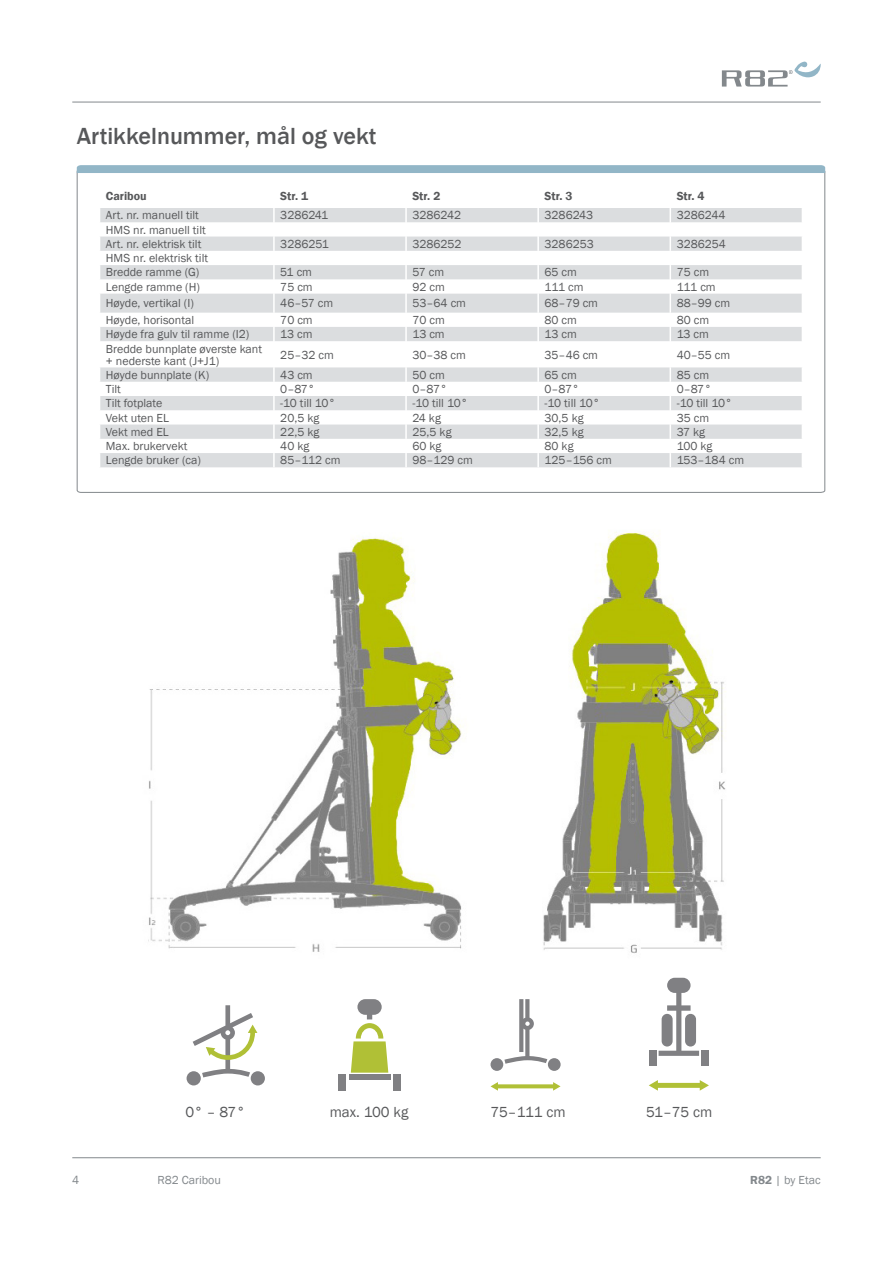
<style>
.page{position:relative;width:893px;height:1263px;background:#fff}
.page>*{position:absolute;margin:0;border:0;box-sizing:border-box;transform-origin:0 0}
._4__Header_-_Basic_b{font:500 24px "Franklin Gothic";color:#57585a}
._4__Body_-_basic_bod{font:15px "Franklin Gothic";color:#57585a}
._6__Body_-_Facts{font:12px/12px "Franklin Gothic";color:#57585a}
._6__Header_-_Facts{font:600 12px "Franklin Gothic";color:#57585a}
.t1{font:12px "Franklin Gothic";color:#83888c}
.s1{font-weight:600}
</style>
<div class="page">
<hr style="left:72px;top:102px;width:749px;height:1px;background:#83888c">
<hr style="left:72px;top:1157px;width:749px;height:1px;background:#83888c">
<svg style="left:722px;top:62px;width:99px;height:25px"></svg>
<img style="left:148px;top:532px;width:578px;height:422px">
<svg style="left:649px;top:1080px;width:60px;height:11px"></svg>
<div style="left:649px;top:1051px;width:7px;height:15px;background:#808083"></div>
<div style="left:701px;top:1051px;width:8px;height:15px;background:#808083"></div>
<svg style="left:659px;top:978px;width:40px;height:78px"></svg>
<div style="left:662px;top:1014px;width:11px;height:32px;background:#808083;border-radius:5px"></div>
<div style="left:685px;top:1014px;width:11px;height:32px;background:#808083;border-radius:5px"></div>
<svg style="left:490px;top:1082px;width:71px;height:9px"></svg>
<svg style="left:504px;top:999px;width:43px;height:65px"></svg>
<div style="left:548px;top:1058px;width:13px;height:13px;background:#808083;border-radius:50%"></div>
<div style="left:490px;top:1058px;width:13px;height:13px;background:#808083;border-radius:50%"></div>
<div style="left:338px;top:1074px;width:8px;height:17px;background:#808083"></div>
<div style="left:393px;top:1074px;width:8px;height:17px;background:#808083"></div>
<div style="left:349px;top:1074px;width:41px;height:6px;background:#808083"></div>
<svg style="left:351px;top:999px;width:37px;height:74px"></svg>
<div style="left:251px;top:1071px;width:14px;height:14px;background:#808083;border-radius:50%"></div>
<div style="left:187px;top:1071px;width:14px;height:14px;background:#808083;border-radius:50%"></div>
<svg style="left:193px;top:1005px;width:64px;height:72px"></svg>
<svg style="left:76px;top:169px;width:750px;height:324px"></svg>
<svg style="left:77px;top:165px;width:748px;height:8px;background:#93b7c8"></svg>
<p class="_4__Header_-_Basic_b" style="left:77px;top:122px;width:301px">Artikkelnummer, mål og vekt</p>
<p class="_6__Header_-_Facts" style="left:106px;top:188px;width:42px">Caribou</p>
<p class="_6__Header_-_Facts" style="left:280px;top:188px;width:29px">Str. 1</p>
<p class="_6__Header_-_Facts" style="left:412px;top:188px;width:29px">Str. 2</p>
<p class="_6__Header_-_Facts" style="left:545px;top:188px;width:29px">Str. 3</p>
<p class="_6__Header_-_Facts" style="left:677px;top:188px;width:29px">Str. 4</p>
<p class="_6__Body_-_Facts" style="left:106px;top:210px;width:95px">Art. nr. manuell tilt</p>
<p class="_6__Body_-_Facts" style="left:280px;top:210px;width:49px">3286241</p>
<p class="_6__Body_-_Facts" style="left:412px;top:210px;width:50px">3286242</p>
<p class="_6__Body_-_Facts" style="left:545px;top:210px;width:50px">3286243</p>
<p class="_6__Body_-_Facts" style="left:677px;top:210px;width:50px">3286244</p>
<p class="_6__Body_-_Facts" style="left:106px;top:224px;width:101px">HMS nr. manuell tilt</p>
<p class="_6__Body_-_Facts" style="left:106px;top:238px;width:97px">Art. nr. elektrisk tilt</p>
<p class="_6__Body_-_Facts" style="left:280px;top:238px;width:50px">3286251</p>
<p class="_6__Body_-_Facts" style="left:412px;top:238px;width:51px">3286252</p>
<p class="_6__Body_-_Facts" style="left:545px;top:238px;width:51px">3286253</p>
<p class="_6__Body_-_Facts" style="left:677px;top:238px;width:51px">3286254</p>
<p class="_6__Body_-_Facts" style="left:106px;top:252px;width:104px">HMS nr. elektrisk tilt</p>
<p class="_6__Body_-_Facts" style="left:106px;top:267px;width:95px">Bredde ramme (G)</p>
<p class="_6__Body_-_Facts" style="left:280px;top:267px;width:33px">51 cm</p>
<p class="_6__Body_-_Facts" style="left:412px;top:267px;width:33px">57 cm</p>
<p class="_6__Body_-_Facts" style="left:545px;top:267px;width:34px">65 cm</p>
<p class="_6__Body_-_Facts" style="left:677px;top:267px;width:34px">75 cm</p>
<p class="_6__Body_-_Facts" style="left:106px;top:281px;width:96px">Lengde ramme (H)</p>
<p class="_6__Body_-_Facts" style="left:280px;top:281px;width:34px">75 cm</p>
<p class="_6__Body_-_Facts" style="left:412px;top:281px;width:34px">92 cm</p>
<p class="_6__Body_-_Facts" style="left:545px;top:281px;width:41px">111 cm</p>
<p class="_6__Body_-_Facts" style="left:677px;top:281px;width:41px">111 cm</p>
<p class="_6__Body_-_Facts" style="left:106px;top:298px;width:89px">Høyde, vertikal (I)</p>
<p class="_6__Body_-_Facts" style="left:280px;top:298px;width:55px">46–57 cm</p>
<p class="_6__Body_-_Facts" style="left:412px;top:298px;width:55px">53–64 cm</p>
<p class="_6__Body_-_Facts" style="left:545px;top:298px;width:55px">68–79 cm</p>
<p class="_6__Body_-_Facts" style="left:677px;top:298px;width:55px">88–99 cm</p>
<p class="_6__Body_-_Facts" style="left:106px;top:314px;width:90px">Høyde, horisontal</p>
<p class="_6__Body_-_Facts" style="left:280px;top:314px;width:34px">70 cm</p>
<p class="_6__Body_-_Facts" style="left:412px;top:314px;width:34px">70 cm</p>
<p class="_6__Body_-_Facts" style="left:545px;top:314px;width:34px">80 cm</p>
<p class="_6__Body_-_Facts" style="left:677px;top:314px;width:34px">80 cm</p>
<p class="_6__Body_-_Facts" style="left:106px;top:328px;width:145px">Høyde fra gulv til ramme (I2)</p>
<p class="_6__Body_-_Facts" style="left:280px;top:328px;width:34px">13 cm</p>
<p class="_6__Body_-_Facts" style="left:412px;top:328px;width:34px">13 cm</p>
<p class="_6__Body_-_Facts" style="left:545px;top:328px;width:34px">13 cm</p>
<p class="_6__Body_-_Facts" style="left:677px;top:328px;width:34px">13 cm</p>
<p class="_6__Body_-_Facts" style="left:106px;top:343px;width:158px">Bredde bunnplate øverste kant + nederste kant (J+J1)</p>
<p class="_6__Body_-_Facts" style="left:280px;top:349px;width:55px">25–32 cm</p>
<p class="_6__Body_-_Facts" style="left:412px;top:349px;width:55px">30–38 cm</p>
<p class="_6__Body_-_Facts" style="left:545px;top:349px;width:55px">35–46 cm</p>
<p class="_6__Body_-_Facts" style="left:677px;top:349px;width:55px">40–55 cm</p>
<p class="_6__Body_-_Facts" style="left:106px;top:369px;width:105px">Høyde bunnplate (K)</p>
<p class="_6__Body_-_Facts" style="left:280px;top:369px;width:34px">43 cm</p>
<p class="_6__Body_-_Facts" style="left:412px;top:369px;width:34px">50 cm</p>
<p class="_6__Body_-_Facts" style="left:545px;top:369px;width:34px">65 cm</p>
<p class="_6__Body_-_Facts" style="left:677px;top:369px;width:34px">85 cm</p>
<p class="_6__Body_-_Facts" style="left:106px;top:383px;width:17px">Tilt</p>
<p class="_6__Body_-_Facts" style="left:280px;top:383px;width:36px">0–87°</p>
<p class="_6__Body_-_Facts" style="left:412px;top:383px;width:36px">0–87°</p>
<p class="_6__Body_-_Facts" style="left:545px;top:383px;width:36px">0–87°</p>
<p class="_6__Body_-_Facts" style="left:677px;top:383px;width:36px">0–87°</p>
<p class="_6__Body_-_Facts" style="left:106px;top:398px;width:58px">Tilt fotplate</p>
<p class="_6__Body_-_Facts" style="left:280px;top:398px;width:57px">-10 till 10°</p>
<p class="_6__Body_-_Facts" style="left:412px;top:398px;width:57px">-10 till 10°</p>
<p class="_6__Body_-_Facts" style="left:545px;top:398px;width:57px">-10 till 10°</p>
<p class="_6__Body_-_Facts" style="left:677px;top:398px;width:57px">-10 till 10°</p>
<p class="_6__Body_-_Facts" style="left:106px;top:412px;width:65px">Vekt uten EL</p>
<p class="_6__Body_-_Facts" style="left:280px;top:412px;width:41px">20,5 kg</p>
<p class="_6__Body_-_Facts" style="left:412px;top:412px;width:30px">24 kg</p>
<p class="_6__Body_-_Facts" style="left:545px;top:412px;width:41px">30,5 kg</p>
<p class="_6__Body_-_Facts" style="left:677px;top:412px;width:34px">35 cm</p>
<p class="_6__Body_-_Facts" style="left:106px;top:426px;width:64px">Vekt med EL</p>
<p class="_6__Body_-_Facts" style="left:280px;top:426px;width:41px">22,5 kg</p>
<p class="_6__Body_-_Facts" style="left:412px;top:426px;width:41px">25,5 kg</p>
<p class="_6__Body_-_Facts" style="left:545px;top:426px;width:41px">32,5 kg</p>
<p class="_6__Body_-_Facts" style="left:677px;top:426px;width:30px">37 kg</p>
<p class="_6__Body_-_Facts" style="left:106px;top:440px;width:83px">Max. brukervekt</p>
<p class="_6__Body_-_Facts" style="left:280px;top:440px;width:31px">40 kg</p>
<p class="_6__Body_-_Facts" style="left:412px;top:440px;width:31px">60 kg</p>
<p class="_6__Body_-_Facts" style="left:545px;top:440px;width:31px">80 kg</p>
<p class="_6__Body_-_Facts" style="left:677px;top:440px;width:37px">100 kg</p>
<p class="_6__Body_-_Facts" style="left:106px;top:455px;width:97px">Lengde bruker (ca)</p>
<p class="_6__Body_-_Facts" style="left:280px;top:455px;width:62px">85–112 cm</p>
<p class="_6__Body_-_Facts" style="left:412px;top:455px;width:62px">98–129 cm</p>
<p class="_6__Body_-_Facts" style="left:545px;top:455px;width:69px">125–156 cm</p>
<p class="_6__Body_-_Facts" style="left:677px;top:455px;width:69px">153–184 cm</p>
<p class="_4__Body_-_basic_bod" style="left:185px;top:1102px;width:61px">0° – 87°</p>
<p class="_4__Body_-_basic_bod" style="left:330px;top:1102px;width:80px">max. 100 kg</p>
<p class="_4__Body_-_basic_bod" style="left:490px;top:1102px;width:77px">75–111 cm</p>
<p class="_4__Body_-_basic_bod" style="left:646px;top:1102px;width:68px">51–75 cm</p>
<p class="t1" style="left:72px;top:1173px;width:9px">4</p>
<p class="t1" style="left:157px;top:1173px;width:65px">R82 Caribou</p>
<p class="t1" style="left:750px;top:1173px;width:72px"><span class="s1">R82</span> | by Etac</p>
</div>
